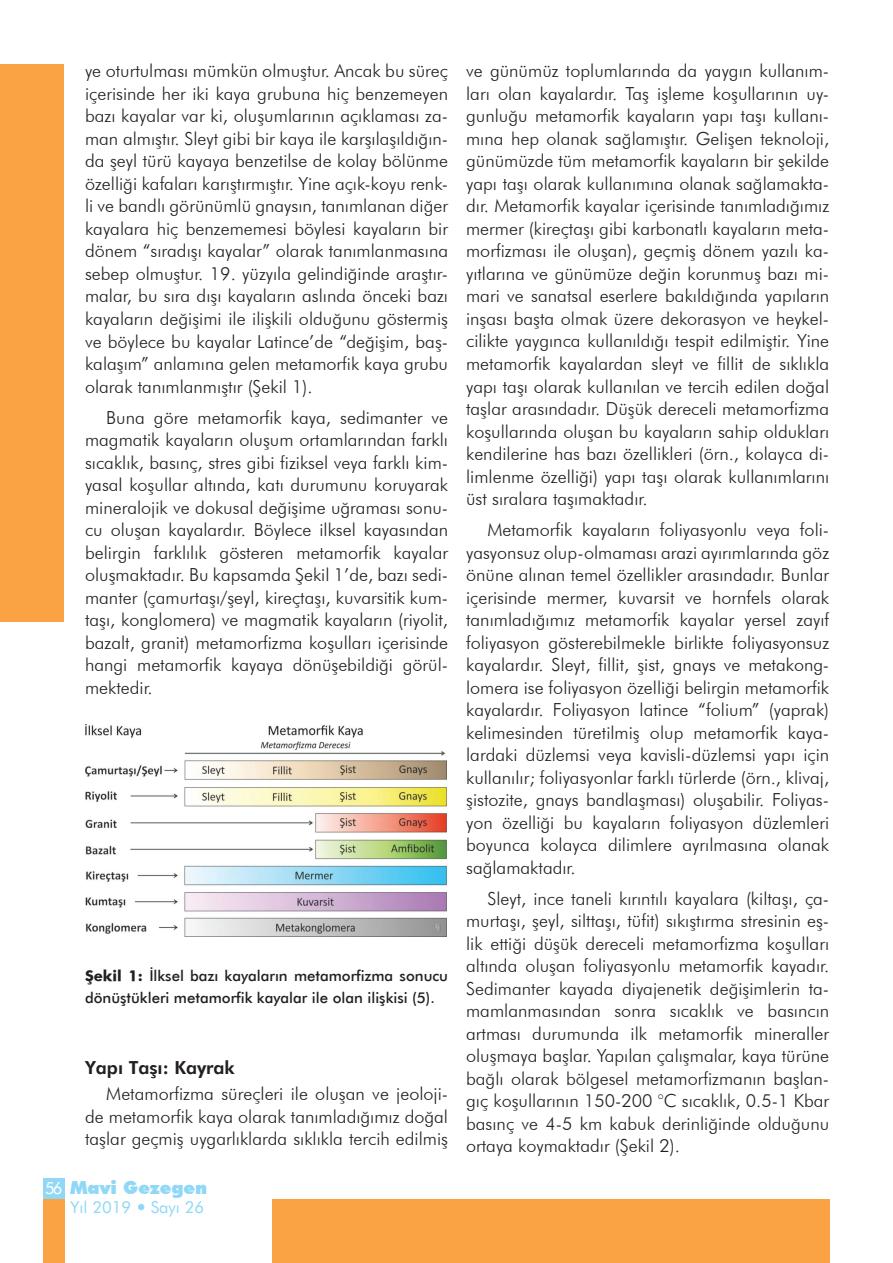
<style>
.page{position:relative;width:893px;height:1263px;background:#fff}
.page>*{position:absolute;margin:0;border:0;box-sizing:border-box;transform-origin:0 0}
.t1{font:300 18px/22.5px "Futura BT";color:#231f20;text-align:justify}
.t2{font:800 18px "Futura BT";color:#231f20}
.t3{font:900 18px "Futura BT";color:#91d8f7}
.t4{font:16.5px "Futura BT";color:#91d8f7}
.t5{font:500 15px/22.5px "Futura BT";color:#231f20}
.s1{font-family:"Futura Md BT Bold";font-weight:400}
.s2{font-weight:400;font-size:16.5px;color:#fff}
</style>
<div class="page">
<div style="left:43px;top:1178px;width:21px;height:64px;background:#91d8f7"></div>
<div style="left:43px;top:1199px;width:21px;height:64px;background:#f9a344"></div>
<div style="left:272px;top:1199px;width:557px;height:64px;background:#f9a344"></div>
<svg style="left:138px;top:1204px;width:6px;height:6px"></svg>
<div style="left:0;top:65px;width:64px;height:557px;background:#f9a344"></div>
<img style="left:85px;top:724px;width:361px;height:212px">
<p class="t1" style="left:85px;top:60px;width:365px">ye oturtulması mümkün olmuştur. Ancak bu süreç içerisinde her iki kaya grubuna hiç benzemeyen bazı kayalar var ki, oluşumlarının açıklaması za&shy;man almıştır. Sleyt gibi bir kaya ile karşılaşıldığın&shy;da şeyl türü kayaya benzetilse de kolay bölünme özelliği kafaları karıştırmıştır. Yine açık-koyu renk&shy;li ve bandlı görünümlü gnaysın, tanımlanan diğer kayalara hiç benzememesi böylesi kayaların bir dönem “sıradışı kayalar” olarak tanımlanmasına sebep olmuştur. 19. yüzyıla gelindiğinde araştır&shy;malar, bu sıra dışı kayaların aslında önceki bazı kayaların değişimi ile ilişkili olduğunu göstermiş ve böylece bu kayalar Latince’de “değişim, baş&shy;kalaşım” anlamına gelen metamorfik kaya grubu olarak tanımlanmıştır (Şekil 1).</p>
<p class="t1" style="left:85px;top:406px;width:365px;text-indent:21px">Buna göre metamorfik kaya, sedimanter ve magmatik kayaların oluşum ortamlarından farklı sıcaklık, basınç, stres gibi fiziksel veya farklı kim&shy;yasal koşullar altında, katı durumunu koruyarak mineralojik ve dokusal değişime uğraması sonu&shy;cu oluşan kayalardır. Böylece ilksel kayasından belirgin farklılık gösteren metamorfik kayalar oluşmaktadır. Bu kapsamda Şekil 1’de, bazı sedi&shy;manter (çamurtaşı/şeyl, kireçtaşı, kuvarsitik kum&shy;taşı, konglomera) ve magmatik kayaların (riyolit, bazalt, granit) metamorfizma koşulları içerisinde hangi metamorfik kayaya dönüşebildiği görül&shy;mektedir.</p>
<p class="t5" style="left:85px;top:964px;width:365px"><span class="s1">Şekil 1:</span> İlksel bazı kayaların metamorfizma sonucu dönüştükleri metamorfik kayalar ile olan ilişkisi (5).</p>
<p class="t2" style="left:85px;top:1056px;width:151px">Yapı Taşı: Kayrak</p>
<p class="t1" style="left:85px;top:1082px;width:365px;text-indent:21px">Metamorfizma süreçleri ile oluşan ve jeoloji&shy;de metamorfik kaya olarak tanımladığımız doğal taşlar geçmiş uygarlıklarda sıklıkla tercih edilmiş</p>
<p class="t3" style="left:45px;top:1177px;width:164px"><span class="s2">56</span> Mavi Gezegen</p>
<p class="t4" style="left:70px;top:1197px;width:136px">Yıl 2019 Sayı 26</p>
<p class="t1" style="left:466px;top:60px;width:365px">ve günümüz toplumlarında da yaygın kullanım&shy;ları olan kayalardır. Taş işleme koşullarının uy&shy;gunluğu metamorfik kayaların yapı taşı kullanı&shy;mına hep olanak sağlamıştır. Gelişen teknoloji, günümüzde tüm metamorfik kayaların bir şekilde yapı taşı olarak kullanımına olanak sağlamakta&shy;dır. Metamorfik kayalar içerisinde tanımladığımız mermer (kireçtaşı gibi karbonatlı kayaların meta&shy;morfizması ile oluşan), geçmiş dönem yazılı ka&shy;yıtlarına ve günümüze değin korunmuş bazı mi&shy;mari ve sanatsal eserlere bakıldığında yapıların inşası başta olmak üzere dekorasyon ve heykel&shy;cilikte yaygınca kullanıldığı tespit edilmiştir. Yine metamorfik kayalardan sleyt ve fillit de sıklıkla yapı taşı olarak kullanılan ve tercih edilen doğal taşlar arasındadır. Düşük dereceli metamorfizma koşullarında oluşan bu kayaların sahip oldukları kendilerine has bazı özellikleri (örn., kolayca di&shy;limlenme özelliği) yapı taşı olarak kullanımlarını üst sıralara taşımaktadır.</p>
<p class="t1" style="left:466px;top:518px;width:365px;text-indent:21px">Metamorfik kayaların foliyasyonlu veya foli&shy;yasyonsuz olup-olmaması arazi ayırımlarında göz önüne alınan temel özellikler arasındadır. Bunlar içerisinde mermer, kuvarsit ve hornfels olarak tanımladığımız metamorfik kayalar yersel zayıf foliyasyon gösterebilmekle birlikte foliyasyonsuz kayalardır. Sleyt, fillit, şist, gnays ve metakong&shy;lomera ise foliyasyon özelliği belirgin metamorfik kayalardır. Foliyasyon latince “folium” (yaprak) kelimesinden türetilmiş olup metamorfik kaya&shy;lardaki düzlemsi veya kavisli-düzlemsi yapı için kullanılır; foliyasyonlar farklı türlerde (örn., klivaj, şistozite, gnays bandlaşması) oluşabilir. Foliyas&shy;yon özelliği bu kayaların foliyasyon düzlemleri boyunca kolayca dilimlere ayrılmasına olanak sağlamaktadır.</p>
<p class="t1" style="left:466px;top:887px;width:365px;text-indent:21px">Sleyt, ince taneli kırıntılı kayalara (kiltaşı, ça&shy;murtaşı, şeyl, silttaşı, tüfit) sıkıştırma stresinin eş&shy;lik ettiği düşük dereceli metamorfizma koşulları altında oluşan foliyasyonlu metamorfik kayadır.<br>Sedimanter kayada diyajenetik değişimlerin ta&shy;mamlanmasından sonra sıcaklık ve basıncın artması durumunda ilk metamorfik mineraller oluşmaya başlar. Yapılan çalışmalar, kaya türüne bağlı olarak bölgesel metamorfizmanın başlan&shy;gıç koşullarının 150-200 °C sıcaklık, 0.5-1 Kbar basınç ve 4-5 km kabuk derinliğinde olduğunu ortaya koymaktadır (Şekil 2).</p>
</div>
